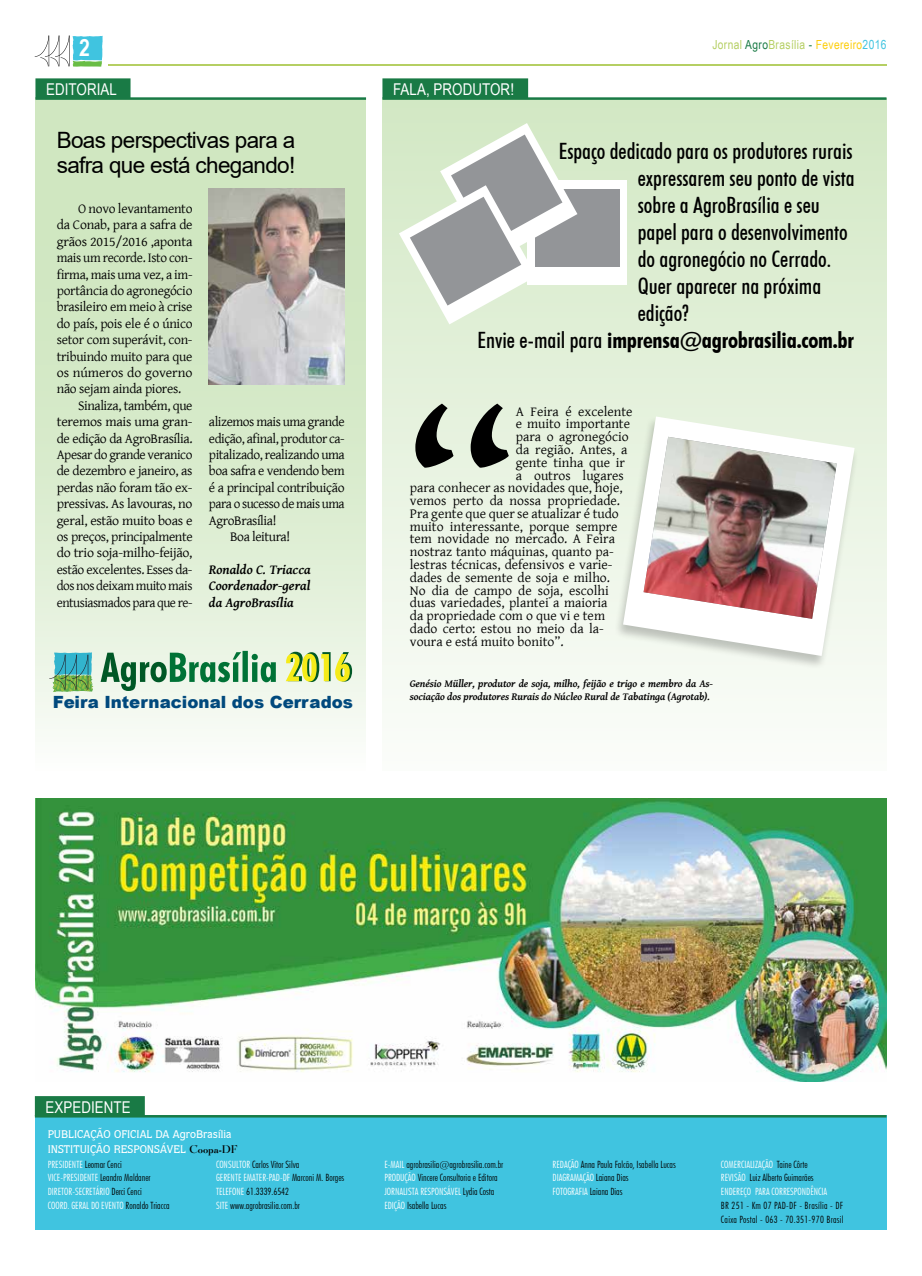
<style>
.page{position:relative;width:922px;height:1276px;background:#fff}
.page>*{position:absolute;margin:0;border:0;box-sizing:border-box;transform-origin:0 0}
.t1{font:700 23.75px "Arial Narrow";color:#fff}
.t2{font:500 condensed 22.5px "Futura BT";color:#000}
.t3{font:700 condensed 22.5px "Futura BT";letter-spacing:-.01em;color:#000}
.t4{font:22.5px/25px "Arial";letter-spacing:-.03em;color:#000}
.t5{font:900 16.88px "Arial";color:#00497d}
.t6{font:16.25px "Arial Narrow";letter-spacing:.005em;color:#fff}
.t7{font:13.75px "Gentium Basic";letter-spacing:-.02em;color:#000}
.t8{font:13.75px "Gentium Basic";color:#000}
.t9{font:italic 700 13.75px/16.4px "Gentium Basic";color:#000;text-align:justify}
.t10{font:13.75px "Gentium Basic";letter-spacing:-.02em;color:#000;scale:.96 1}
.t11{font:12.5px "Arial Narrow";letter-spacing:.03em;color:#b5cf63}
.t12{font:500 11.25px/15px "Quorum IT Cby BT";color:#fff}
.t13{font:italic 700 10.62px/12.8px "Gentium Basic";letter-spacing:-.01em;color:#000}
.t14{font:300 condensed 10px/13.8px "Futura BT";color:#000}
.t15{font:300 condensed 10px/13.8px "Futura BT";color:#fff}
.t16{font:300 condensed 10px/13.8px "Futura BT";letter-spacing:.03em;color:#000}
.s1{color:#197a45}
.s2{color:#fdce0d}
.s3{color:#40c4e0}
.s4{font-weight:500}
.s5{font-family:"Lucian BT";font-weight:400;color:#000}
.s6{color:#000}
.s7{color:#fff}
</style>
<div class="page">
<svg style="left:35px;top:36px;width:68px;height:31px"></svg>
<hr style="left:108px;top:64px;width:778px;height:2px;background:#b5cf63">
<div style="left:35px;top:98px;width:331px;height:672px;background:linear-gradient(to bottom,#c7e2b5,#f1f8ed)"></div>
<div style="left:382px;top:98px;width:504px;height:672px;background:linear-gradient(to bottom,#d2e8c4,#fbfdfa)"></div>
<div style="left:35px;top:1115px;width:851px;height:114px;background:#40c4e0"></div>
<div style="left:35px;top:1096px;width:110px;height:20px;background:#197a45"></div>
<hr style="left:35px;top:1115px;width:851px;height:2px;background:#197a45">
<div style="left:35px;top:78px;width:95px;height:20px;background:#197a45"></div>
<hr style="left:35px;top:97px;width:331px;height:3px;background:#197a45">
<div style="left:382px;top:78px;width:146px;height:20px;background:#197a45"></div>
<hr style="left:382px;top:97px;width:504px;height:3px;background:#197a45">
<img style="left:209px;top:189px;width:135px;height:195px">
<svg style="left:415px;top:403px;width:93px;height:65px;background:#848b80"></svg>
<div style="left:527px;top:180px;width:100px;height:104px;background:#fff"></div>
<div style="left:535px;top:189px;width:84px;height:78px;background:#939598"></div>
<svg style="left:399px;top:123px;width:178px;height:201px"></svg>
<div style="left:613px;top:416px;width:246px;height:253px;background:#000;opacity:.22"></div>
<svg style="left:623px;top:416px;width:231px;height:240px"></svg>
<img style="left:643px;top:437px;width:193px;height:182px">
<img style="left:35px;top:798px;width:851px;height:284px">
<svg style="left:49px;top:652px;width:44px;height:40px;background:#69b49b"></svg>
<svg style="left:101px;top:651px;width:175px;height:40px;background:#98c3a6"></svg>
<svg style="left:286px;top:652px;width:66px;height:30px;background:#c3d267"></svg>
<h1 class="t1" style="left:79px;top:29px;width:12px">2</h1>
<p class="t11" style="left:712px;top:36px;width:175px">Jornal <span class="s1">Agro</span>brasília <span class="s1">-</span> <span class="s2">Fevereiro</span><span class="s3">2016</span></p>
<p class="t6" style="left:46px;top:77px;width:72px">editorial</p>
<p class="t6" style="left:393px;top:77px;width:51px">FALA, PROD</p>
<p class="t6" style="left:472px;top:77px;width:43px">UTOR!</p>
<h2 class="t4" style="left:57px;top:127px;width:240px">Boas perspectivas para a safra que está chegando!</h2>
<h2 class="t2" style="left:558px;top:137px;width:295px">Espaço dedicado para os produtores rurais</h2>
<h2 class="t2" style="left:637px;top:164px;width:218px">expressarem seu ponto de vista</h2>
<h2 class="t2" style="left:637px;top:191px;width:183px">sobre a AgroBrasília e seu</h2>
<h2 class="t2" style="left:637px;top:218px;width:211px">papel para o desenvolvimento</h2>
<h2 class="t2" style="left:637px;top:245px;width:195px">do agronegócio no Cerrado.</h2>
<h2 class="t2" style="left:637px;top:272px;width:185px">Quer aparecer na próxima</h2>
<h2 class="t2" style="left:637px;top:299px;width:52px">edição?</h2>
<h2 class="t3" style="left:477px;top:326px;width:378px"><span class="s4">Envie e-mail para</span> imprensa@agrobrasilia.com.br</h2>
<p class="t7" style="left:78px;top:198px;width:116px">O novo levantamento</p>
<p class="t7" style="left:57px;top:215px;width:137px">da Conab, para a safra de</p>
<p class="t7" style="left:57px;top:231px;width:137px">grãos 2015/2016 ,aponta</p>
<p class="t7" style="left:57px;top:248px;width:137px">mais um recorde. Isto con-</p>
<p class="t7" style="left:57px;top:264px;width:137px">firma, mais uma vez, a im-</p>
<p class="t7" style="left:57px;top:280px;width:137px">portância do agronegócio</p>
<p class="t7" style="left:57px;top:297px;width:137px">brasileiro em meio à crise</p>
<p class="t7" style="left:57px;top:313px;width:137px">do país, pois ele é o único</p>
<p class="t7" style="left:57px;top:330px;width:137px">setor com superávit, con-</p>
<p class="t7" style="left:57px;top:346px;width:137px">tribuindo muito para que</p>
<p class="t7" style="left:57px;top:362px;width:137px">os números do governo</p>
<p class="t7" style="left:57px;top:379px;width:126px">não sejam ainda piores.</p>
<p class="t7" style="left:78px;top:395px;width:116px">Sinaliza, também, que</p>
<p class="t7" style="left:57px;top:412px;width:137px">teremos mais uma gran-</p>
<p class="t7" style="left:57px;top:428px;width:137px">de edição da AgroBrasília.</p>
<p class="t7" style="left:57px;top:444px;width:137px">Apesar do grande veranico</p>
<p class="t7" style="left:57px;top:461px;width:137px">de dezembro e janeiro, as</p>
<p class="t7" style="left:57px;top:477px;width:137px">perdas não foram tão ex-</p>
<p class="t7" style="left:57px;top:493px;width:137px">pressivas. As lavouras, no</p>
<p class="t7" style="left:57px;top:510px;width:137px">geral, estão muito boas e</p>
<p class="t7" style="left:57px;top:526px;width:137px">os preços, principalmente</p>
<p class="t7" style="left:57px;top:543px;width:137px">do trio soja-milho-feijão,</p>
<p class="t7" style="left:57px;top:559px;width:137px">estão excelentes. Esses da-</p>
<p class="t7" style="left:57px;top:575px;width:137px">dos nos deixam muito mais</p>
<p class="t10" style="left:57px;top:592px;width:143px">entusiasmados para que re-</p>
<p class="t8" style="left:515px;top:401px;width:118px">A Feira é excelente</p>
<p class="t8" style="left:515px;top:414px;width:116px">e muito importante</p>
<p class="t8" style="left:515px;top:426px;width:114px">para o agronegócio</p>
<p class="t8" style="left:515px;top:439px;width:113px">da região. Antes, a</p>
<p class="t8" style="left:515px;top:452px;width:111px">gente tinha que ir</p>
<p class="t8" style="left:515px;top:465px;width:109px">a outros lugares</p>
<p class="t8" style="left:410px;top:478px;width:214px">para conhecer as novidades que, hoje,</p>
<p class="t8" style="left:410px;top:490px;width:212px">vemos perto da nossa propriedade.</p>
<p class="t8" style="left:410px;top:503px;width:210px">Pra gente que quer se atualizar é tudo</p>
<p class="t8" style="left:410px;top:516px;width:209px">muito interessante, porque sempre</p>
<p class="t8" style="left:410px;top:529px;width:206px">tem novidade no mercado. A Feira</p>
<p class="t8" style="left:410px;top:541px;width:205px">nostraz tanto máquinas, quanto pa-</p>
<p class="t8" style="left:410px;top:554px;width:204px">lestras técnicas, defensivos e varie-</p>
<p class="t8" style="left:410px;top:567px;width:201px">dades de semente de soja e milho.</p>
<p class="t8" style="left:410px;top:580px;width:200px">No dia de campo de soja, escolhi</p>
<p class="t8" style="left:410px;top:593px;width:199px">duas variedades, plantei a maioria</p>
<p class="t8" style="left:410px;top:605px;width:197px">da propriedade com o que vi e tem</p>
<p class="t8" style="left:410px;top:618px;width:195px">dado certo: estou no meio da la-</p>
<p class="t8" style="left:410px;top:631px;width:155px">voura e está muito bonito”.</p>
<p class="t13" style="left:410px;top:677px;width:304px">Genésio Müller, produtor de soja, milho, feijão e trigo e membro da As&shy;sociação dos produtores Rurais do Núcleo Rural de Tabatinga (Agrotab).</p>
<p class="t7" style="left:209px;top:412px;width:137px">alizemos mais uma grande</p>
<p class="t7" style="left:209px;top:428px;width:137px">edição, afinal, produtor ca-</p>
<p class="t7" style="left:209px;top:444px;width:137px">pitalizado, realizando uma</p>
<p class="t7" style="left:209px;top:461px;width:137px">boa safra e vendendo bem</p>
<p class="t7" style="left:209px;top:477px;width:137px">é a principal contribuição</p>
<p class="t10" style="left:209px;top:493px;width:143px">para o sucesso de mais uma</p>
<p class="t7" style="left:209px;top:510px;width:69px">AgroBrasília!</p>
<p class="t7" style="left:230px;top:526px;width:61px">Boa leitura!</p>
<p class="t9" style="left:209px;top:560px;width:103px">Ronaldo C. Triacca Coordenador-geral da AgroBrasília</p>
<p class="t5" style="left:53px;top:690px;width:301px">Feira Internacional dos Cerrados</p>
<p class="t6" style="left:45px;top:1095px;width:87px">expediente</p>
<p class="t12" style="left:48px;top:1126px;width:191px">PUBLICAÇÃO OFICIAL DA AGROBRASÍLIA<br>INSTITUIÇÃO RESPONSÁVEL <span class="s5">Coopa-DF</span></p>
<p class="t15" style="left:48px;top:1157px;width:123px">Presidente <span class="s6">Leomar Cenci </span>Vice-presidente <span class="s6">Leandro Maldaner </span>Diretor-secretário <span class="s6">Derci Cenci<br></span>Coord. geral do Evento <span class="s6">Ronaldo Triacca</span></p>
<p class="t14" style="left:216px;top:1157px;width:130px"><span class="s7">CoNS ULTOR</span> Carlos Vitor Silva<br><span class="s7">Gerente Emater-PAD-DF</span> Marconi M. Borges <span class="s7">telefone</span> 61.3339.6542<br><span class="s7">site</span> www.agrobrasilia.com.br</p>
<p class="t14" style="left:384px;top:1157px;width:120px"><span class="s7">e-mail</span> agrobrasilia@agrobrasilia.com.br <span class="s7">Produção</span> Vincere Consultoria e Editora <span class="s7">jornalista responsável</span> Lydia Costa <span class="s7">Edição</span> Isabella Lucas</p>
<p class="t14" style="left:552px;top:1157px;width:125px"><span class="s7">Redação</span> Anna Paula Falcão, Isabella Lucas<br><span class="s7">Diagramação</span> Laiana Dias<br><span class="s7">fotografia</span> Laiana Dias</p>
<p class="t15" style="left:720px;top:1157px;width:108px">Comercialização <span class="s6">Taine Côrte </span>revisão <span class="s6">Luiz Alberto Guimarães<br></span>Endereço Para correspondência</p>
<p class="t16" style="left:720px;top:1198px;width:124px">BR 251 - Km 07 PAD-DF - Brasília - DF<br>Caixa Postal - 063 - 70.351-970 Brasil</p>
</div>
